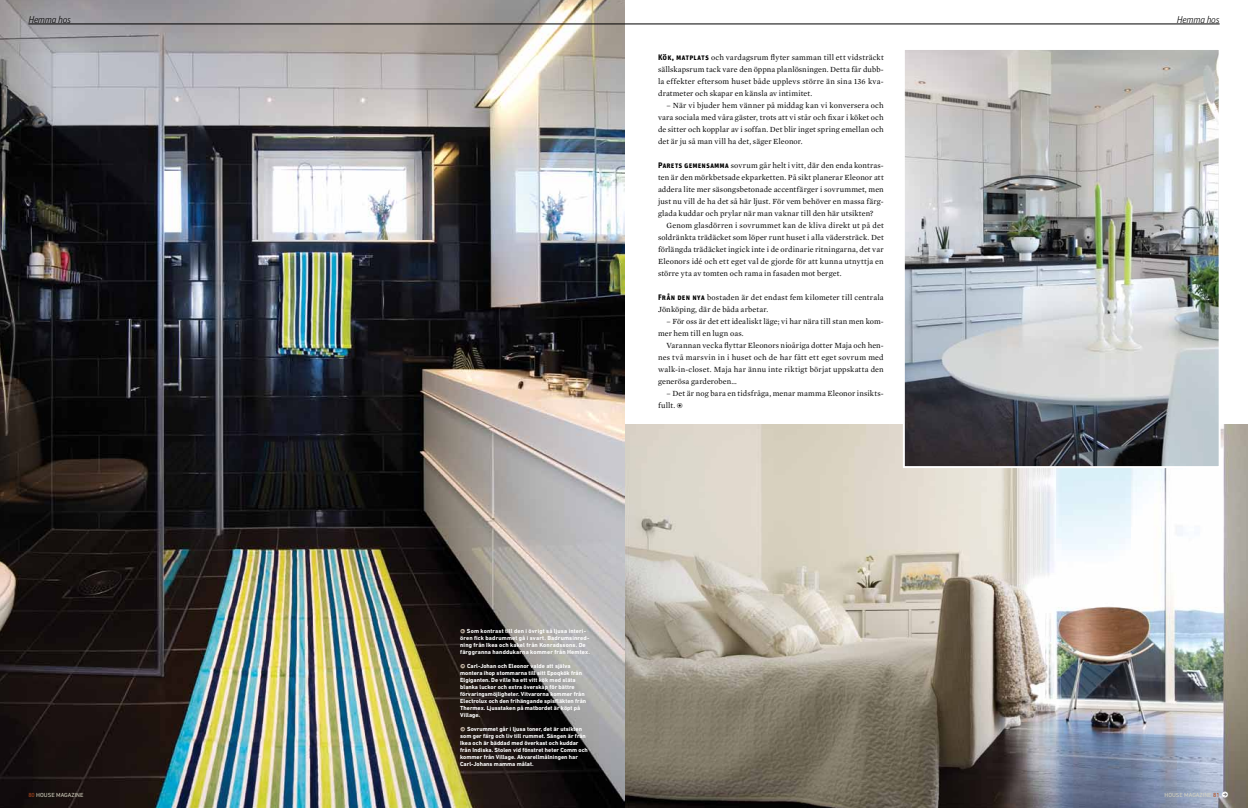
<style>
.page{position:relative;width:1248px;height:808px;background:#fff}
.page>*{position:absolute;margin:0;border:0;box-sizing:border-box;transform-origin:0 0}
.t1{font:italic 300 10px "Unit OT";letter-spacing:-.03em;color:#000}
.t2{font:8px/12px "Mercury Text G1 Roman";letter-spacing:.015em;color:#000;text-align:justify}
.t3{font:italic 8px "Mercury Numeric G1";color:#fff}
.t4{font:700 6px/7px "DIN Next LT Pro";color:#fff}
.t5{font:700 6px/7px "DIN Next LT Pro";letter-spacing:.02em;color:#fff}
.t6{font:6px "DIN Next LT Pro";color:#d5d3c1}
.s1{font-family:"Unit OT";font-weight:700}
.s2{font-family:"Mercury Numeric G1";font-style:italic}
.s3{font-family:"Mercury Numeric G1 Roman";font-weight:400;color:#cbbbaa}
.s4{color:#af471c}
</style>
<div class="page">
<img style="left:624px;top:424px;width:623px;height:384px">
<img style="left:0;top:0;width:624px;height:808px">
<hr style="left:28px;top:24px;width:596px;height:1px;background:#000">
<hr style="left:624px;top:24px;width:595px;height:1px;background:#000">
<img style="left:905px;top:51px;width:312px;height:414px">
<div style="left:902px;top:48px;width:318px;height:420px;border:2px solid #fff"></div>
<p class="t1" style="left:28px;top:13px;width:44px">Hemma hos</p>
<p class="t1" style="left:1176px;top:13px;width:44px">Hemma hos</p>
<p class="t2" style="left:658px;top:51px;width:227px"><span class="s1">Kök, matplats</span> och vardagsrum flyter samman till ett vidsträckt sällskapsrum tack vare den öppna planlösningen. Detta får dubb&shy;la effekter eftersom huset både upplevs större än sina 136 kva&shy;dratmeter och skapar en känsla av intimitet.</p>
<p class="t2" style="left:658px;top:99px;width:227px;text-indent:9px">– När vi bjuder hem vänner på middag kan vi konversera och vara sociala med våra gäster, trots att vi står och fixar i köket och de sitter och kopplar av i soffan. Det blir inget spring emellan och det är ju så man vill ha det, säger Eleonor.</p>
<p class="t2" style="left:658px;top:159px;width:227px"><span class="s1">Parets gemensamma</span> sovrum går helt i vitt, där den enda kontras-</p>
<p class="t2" style="left:658px;top:171px;width:227px">ten är den mörkbetsade ekparketten. På sikt planerar Eleonor att</p>
<p class="t2" style="left:658px;top:183px;width:227px">addera lite mer säsongsbetonade accentfärger i sovrummet, men</p>
<p class="t2" style="left:658px;top:195px;width:227px">just nu vill de ha det så här ljust. För vem behöver en massa färg-</p>
<p class="t2" style="left:658px;top:207px;width:217px">glada kuddar och prylar när man vaknar till den här utsikten?</p>
<p class="t2" style="left:666px;top:219px;width:219px">Genom glasdörren i sovrummet kan de kliva direkt ut på det</p>
<p class="t2" style="left:658px;top:231px;width:227px">soldränkta trädäcket som löper runt huset i alla vädersträck. Det</p>
<p class="t2" style="left:658px;top:243px;width:227px">förlängda trädäcket ingick inte i de ordinarie ritningarna, det var</p>
<p class="t2" style="left:658px;top:255px;width:227px">Eleonors idé och ett eget val de gjorde för att kunna utnyttja en</p>
<p class="t2" style="left:658px;top:267px;width:185px">större yta av tomten och rama in fasaden mot berget.</p>
<p class="t2" style="left:658px;top:291px;width:227px"><span class="s1">Från den nya</span> bostaden är det endast fem kilometer till centrala<br>Jönköping, där de båda arbetar.</p>
<p class="t2" style="left:666px;top:315px;width:219px">– För oss är det ett idealiskt läge; vi har nära till stan men kom-</p>
<p class="t2" style="left:658px;top:327px;width:87px">mer hem till en lugn oas.</p>
<p class="t2" style="left:666px;top:339px;width:219px">Varannan vecka flyttar Eleonors nioåriga dotter Maja och hen-</p>
<p class="t2" style="left:658px;top:351px;width:227px">nes två marsvin in i huset och de har fått ett eget sovrum med</p>
<p class="t2" style="left:658px;top:363px;width:227px">walk-in-closet. Maja har ännu inte riktigt börjat uppskatta den</p>
<p class="t2" style="left:658px;top:375px;width:80px">generösa garderoben…</p>
<p class="t2" style="left:658px;top:387px;width:227px;text-indent:9px">– Det är nog bara en tidsfråga, menar mamma Eleonor insikts&shy;fullt. <span class="s2">z</span></p>
<p class="t5" style="left:460px;top:628px;width:131px"><span class="s3">o</span> som kontrast till den i övrigt så ljusa interi&shy;ören fick badrummet gå i svart. Badrumsinred&shy;ning från ikea och kakel från Konradssons. de färggranna handdukarna kommer från hemtex.</p>
<p class="t4" style="left:460px;top:663px;width:127px"><span class="s3">l</span> carl-Johan och eleonor valde att själva montera ihop stommarna till sitt epoqkök från elgiganten. de ville ha ett vitt kök med släta blanka luckor och extra överskåp för bättre förvaringsmöjligheter. Vitvarorna kommer från electrolux och den frihängande spisfläkten från Thermex. ljusstaken på matbordet är köpt på Village.</p>
<p class="t4" style="left:460px;top:726px;width:129px"><span class="s3">k</span> sovrummet går i ljusa toner, det är utsikten som ger färg och liv till rummet. sängen är från ikea och är bäddad med överkast och kuddar från indiska. stolen vid fönstret heter comm och kommer från Village. akvarellmålningen har carl-Johans mamma målat.</p>
<p class="t3" style="left:1221px;top:790px;width:9px">k</p>
<p class="t6" style="left:28px;top:791px;width:57px"><span class="s4">80</span> HOUSE MAGAZINE</p>
<p class="t6" style="left:1164px;top:791px;width:57px">HOUSE MAGAZINE <span class="s4">81</span></p>
</div>
